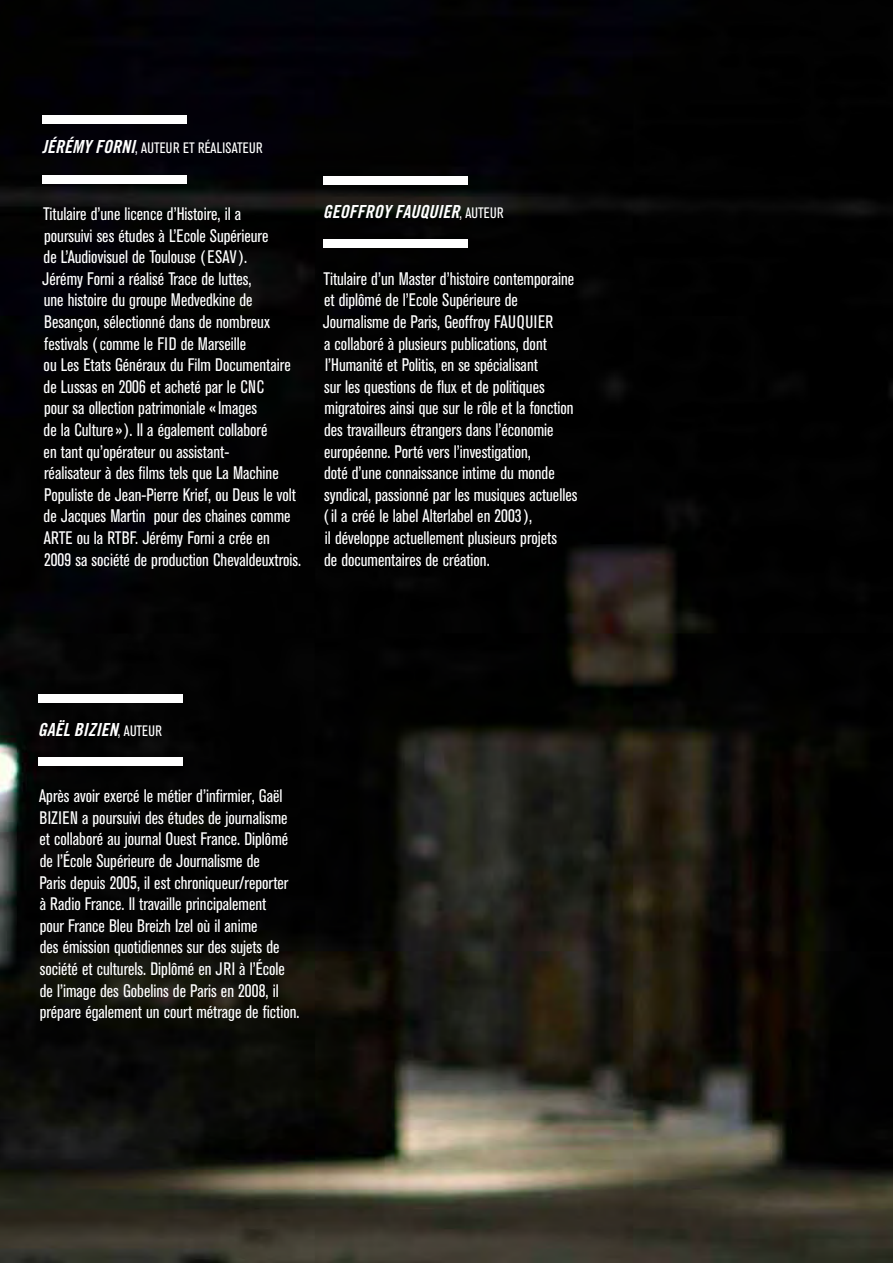
<style>
.page{position:relative;width:893px;height:1263px;background:#fff}
.page>*{position:absolute;margin:0;border:0;box-sizing:border-box;transform-origin:0 0}
.t1{font:condensed 18px/21.6px "Akzidenz Grotesk BE";color:#fff}
.t2{font:18px "Trade Gothic Bold Cond Twenty Obl";color:#fff}
.t3{font:condensed 15px "Akzidenz Grotesk BE";letter-spacing:.02em;color:#fff}
</style>
<div class="page">
<img style="left:0;top:0;width:893px;height:1263px">
<div style="left:43px;top:115px;width:144px;height:8px;background:#fff"></div>
<div style="left:43px;top:175px;width:144px;height:8px;background:#fff"></div>
<div style="left:323px;top:177px;width:144px;height:8px;background:#fff"></div>
<div style="left:323px;top:240px;width:144px;height:8px;background:#fff"></div>
<div style="left:39px;top:694px;width:144px;height:9px;background:#fff"></div>
<div style="left:39px;top:757px;width:144px;height:9px;background:#fff"></div>
<p class="t2" style="left:42px;top:136px;width:63px">JÉRÉMY FORNI</p>
<p class="t3" style="left:135px;top:140px;width:129px">, auteur et réalisa teur</p>
<p class="t1" style="left:42px;top:203px;width:255px">Titulaire d’une licence d’Histoire, il a<br>poursuivi ses études à L’Ecole Supérieure<br>de L’Audiovisuel de Toulouse ( ESAV).<br>Jérémy Forni a réalisé Trace de luttes,<br>une histoire du groupe Medvedkine de Besançon, sélectionné dans de nombreux festivals (comme le FID de Marseille<br>ou Les Etats Généraux du Film Documentaire de Lussas en 2006 et acheté par le CNC<br>pour sa ollection patrimoniale « Images<br>de la Culture»). Il a également collaboré<br>en tant qu’opérateur ou assistant-<br>réalisateur à des films tels que La Machine Populiste de Jean-Pierre Krief, ou Deus le volt de Jacques Martin pour des chaines comme ARTE</p>
<p class="t1" style="left:44px;top:527px;width:259px;text-align:center">ou la RTBF. Jérémy Forni a crée en<br>2009 sa société de production Chevaldeuxtrois.</p>
<p class="t2" style="left:323px;top:201px;width:97px">GEOFFROY FAUQUIER</p>
<p class="t3" style="left:459px;top:205px;width:46px">, auteur</p>
<p class="t1" style="left:323px;top:268px;width:256px">Titulaire d’un Master d’histoire contemporaine et diplômé de l’Ecole Supérieure de Journalisme de Paris, Geoffroy FAUQUIER<br>a collaboré à plusieurs publications, dont l’Humanité et Politis, en se spécialisant<br>sur les questions de flux et de politiques migratoires ainsi que sur le rôle et la fonction des travailleurs étrangers dans l’économie européenne. Porté vers l’investigation,<br>doté d’une connaissance intime du monde syndical, passionné par les musiques actuelles (il a créé le label Alterlabel en 2003),<br>il développe actuellement plusieurs projets<br>de documentaires de création.</p>
<p class="t2" style="left:38px;top:718px;width:45px">GA ËL BIZIEN</p>
<p class="t3" style="left:118px;top:722px;width:46px">, auteur</p>
<p class="t1" style="left:39px;top:786px;width:245px">Après avoir exercé le métier d’infirmier, Gaël<br>BIZIEN</p>
<p class="t1" style="left:40px;top:807px;width:261px;text-indent:43px">a poursuivi des études de journalisme et collaboré au journal Ouest France. Diplômé de l’École Supérieure de Journalisme de<br>Paris depuis 2005, il est chroniqueur/reporter<br>à Radio France. Il travaille principalement<br>pour France Bleu Breizh Izel où il anime<br>des émission quotidiennes sur des sujets de société et culturels. Diplômé en JRI à l’École de l’image des Gobelins de Paris en 2008, il prépare également un court métrage de fiction.</p>
</div>
